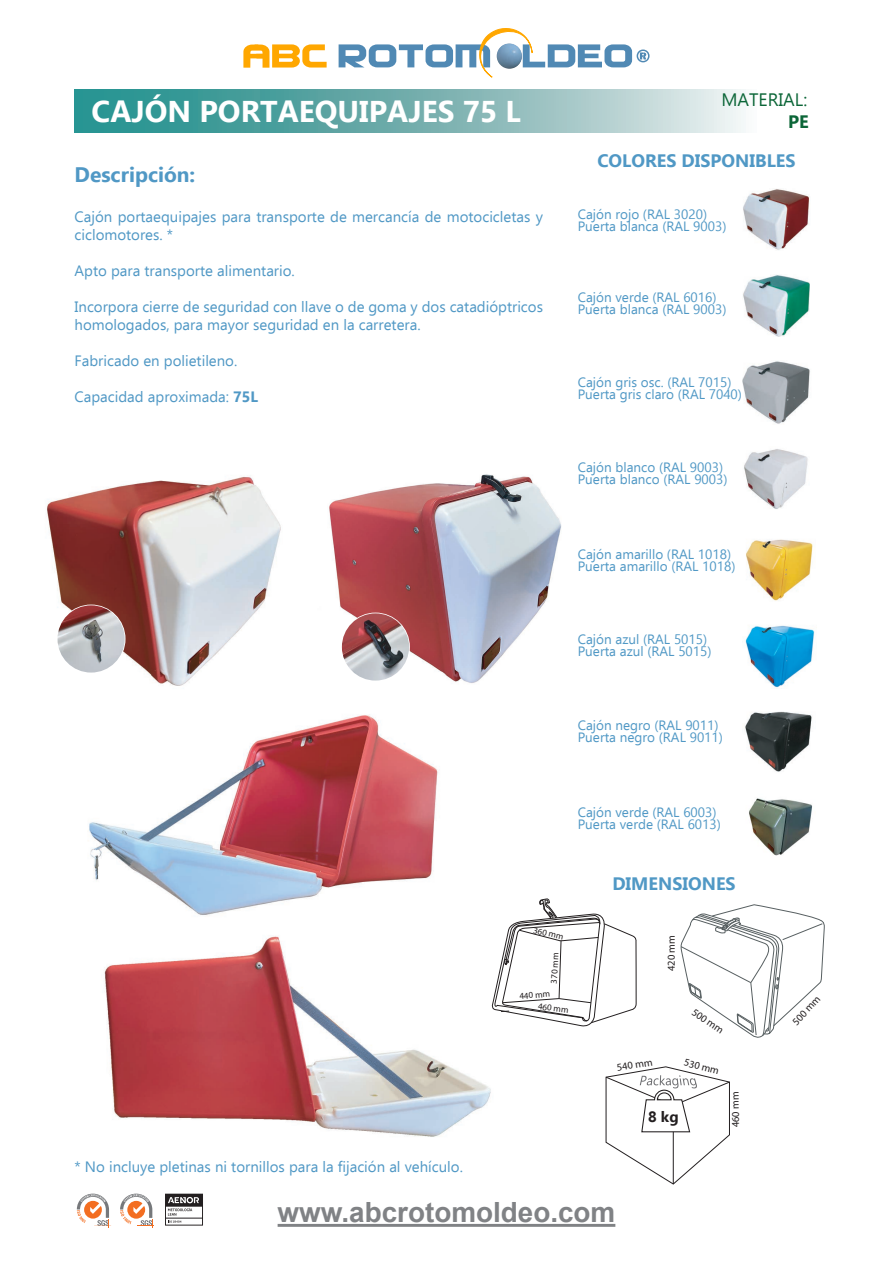
<style>
.page{position:relative;width:893px;height:1263px;background:#fff}
.page>*{position:absolute;margin:0;border:0;box-sizing:border-box;transform-origin:0 0}
.t1{font:700 30px "Ebrima";color:#fff}
.t2{font:700 27.9px "Arial";color:#808285}
.t3{font:700 21px "Ebrima";color:#5098c5}
.t4{font:700 18px "Ebrima";color:#5098c5}
.t5{font:18px "Ebrima";color:#0c6638}
.t6{font:700 18px "Ebrima";color:#0c6638}
.t7{font:15px/18px "Ebrima";color:#5098c5}
.t8{font:700 15px "Ebrima";color:#231f20}
.t9{font:13.5px/12px "Ebrima";color:#5098c5}
.t10{font:10.5px "Myriad Pro";color:#231f20}
.t11{font:9px "Myriad Pro";color:#231f20}
.s1{font-weight:700}
</style>
<div class="page">
<img style="left:104px;top:936px;width:388px;height:201px">
<svg style="left:75px;top:89px;width:671px;height:44px;background:#7ab5b4"></svg>
<img style="left:746px;top:539px;width:67px;height:62px">
<img style="left:745px;top:625px;width:70px;height:63px">
<img style="left:745px;top:711px;width:67px;height:61px">
<hr style="left:278px;top:1224px;width:337px;height:3px;background:#808285">
<img style="left:743px;top:275px;width:67px;height:62px">
<img style="left:742px;top:361px;width:68px;height:63px">
<img style="left:744px;top:449px;width:64px;height:60px">
<img style="left:743px;top:189px;width:66px;height:61px">
<svg style="left:492px;top:898px;width:333px;height:286px"></svg>
<img style="left:749px;top:798px;width:64px;height:58px">
<svg style="left:243px;top:44px;width:84px;height:24px"></svg>
<svg style="left:339px;top:28px;width:311px;height:50px"></svg>
<img style="left:47px;top:477px;width:234px;height:209px">
<div style="left:57px;top:604px;width:69px;height:69px;border:2px solid #fff;border-radius:50%"></div>
<img style="left:58px;top:605px;width:67px;height:67px;border-radius:34px">
<img style="left:329px;top:474px;width:233px;height:209px">
<img style="left:342px;top:613px;width:67px;height:68px;border-radius:34px">
<img style="left:89px;top:715px;width:349px;height:200px">
<svg style="left:165px;top:1194px;width:38px;height:31px"></svg>
<svg style="left:77px;top:1193px;width:34px;height:34px"></svg>
<svg style="left:120px;top:1193px;width:34px;height:34px"></svg>
<h1 class="t1" style="left:92px;top:88px;width:431px">CAJÓN PORTAEQUIPAJES 75 L</h1>
<h3 class="t5" style="left:721px;top:87px;width:87px">MATERIAL:</h3>
<h3 class="t6" style="left:788px;top:107px;width:22px">PE</h3>
<h3 class="t4" style="left:597px;top:146px;width:200px">COLORES DISPONIBLES</h3>
<h3 class="t3" style="left:75px;top:158px;width:122px">Descripción:</h3>
<p class="t7" style="left:75px;top:207px;width:470px">Cajón portaequipajes para transporte de mercancía de motocicletas y ciclomotores. *</p>
<p class="t7" style="left:75px;top:261px;width:222px">Apto para transporte alimentario.</p>
<p class="t7" style="left:75px;top:297px;width:470px">Incorpora cierre de seguridad con llave o de goma y dos catadióptricos homologados, para mayor seguridad en la carretera.</p>
<p class="t7" style="left:75px;top:351px;width:164px">Fabricado en polietileno.</p>
<p class="t7" style="left:75px;top:387px;width:185px">Capacidad aproximada: <span class="s1">75L</span></p>
<p class="t9" style="left:578px;top:208px;width:150px">Cajón rojo (RAL 3020)<br>Puerta blanca (RAL 9003)</p>
<p class="t9" style="left:578px;top:291px;width:150px">Cajón verde (RAL 6016)<br>Puerta blanca (RAL 9003)</p>
<p class="t9" style="left:578px;top:376px;width:166px">Cajón gris osc. (RAL 7015)<br>Puerta gris claro (RAL 7040)</p>
<p class="t9" style="left:578px;top:461px;width:151px">Cajón blanco (RAL 9003)<br>Puerta blanco (RAL 9003)</p>
<p class="t9" style="left:578px;top:547px;width:159px">Cajón amarillo (RAL 1018)<br>Puerta amarillo (RAL 1018)</p>
<p class="t9" style="left:578px;top:633px;width:135px">Cajón azul (RAL 5015)<br>Puerta azul (RAL 5015)</p>
<p class="t9" style="left:578px;top:718px;width:147px">Cajón negro (RAL 9011)<br>Puerta negro (RAL 9011)</p>
<p class="t9" style="left:578px;top:806px;width:145px">Cajón verde (RAL 6003)<br>Puerta verde (RAL 6013)</p>
<p class="t7" style="left:75px;top:1157px;width:390px">* No incluye pletinas ni tornillos para la fijación al vehículo.</p>
<p class="t11" style="left:535px;top:924px;width:32px;rotate:13deg">360 mm</p>
<p class="t11" style="left:548px;top:983px;width:32px;rotate:-87deg">370 mm</p>
<p class="t11" style="left:519px;top:990px;width:32px;rotate:-4deg">440 mm</p>
<p class="t11" style="left:539px;top:1001px;width:32px;rotate:8deg">460 mm</p>
<h3 class="t4" style="left:612px;top:870px;width:125px">DIMENSIONES</h3>
<p class="t10" style="left:665px;top:971px;width:37px;rotate:-90deg">420 mm</p>
<p class="t10" style="left:697px;top:1006px;width:37px;rotate:34deg">500 mm</p>
<p class="t10" style="left:616px;top:1061px;width:37px;rotate:-10deg">540 mm</p>
<p class="t10" style="left:686px;top:1055px;width:37px;rotate:15deg">530 mm</p>
<p class="t8" style="left:648px;top:1105px;width:32px">8 kg</p>
<p class="t10" style="left:729px;top:1127px;width:37px;rotate:-91deg">460 mm</p>
<h2 class="t2" style="left:278px;top:1193px;width:339px">www.abcrotomoldeo.com</h2>
<p class="t10" style="left:789px;top:1019px;width:37px;rotate:-47deg">500 mm</p>
</div>
